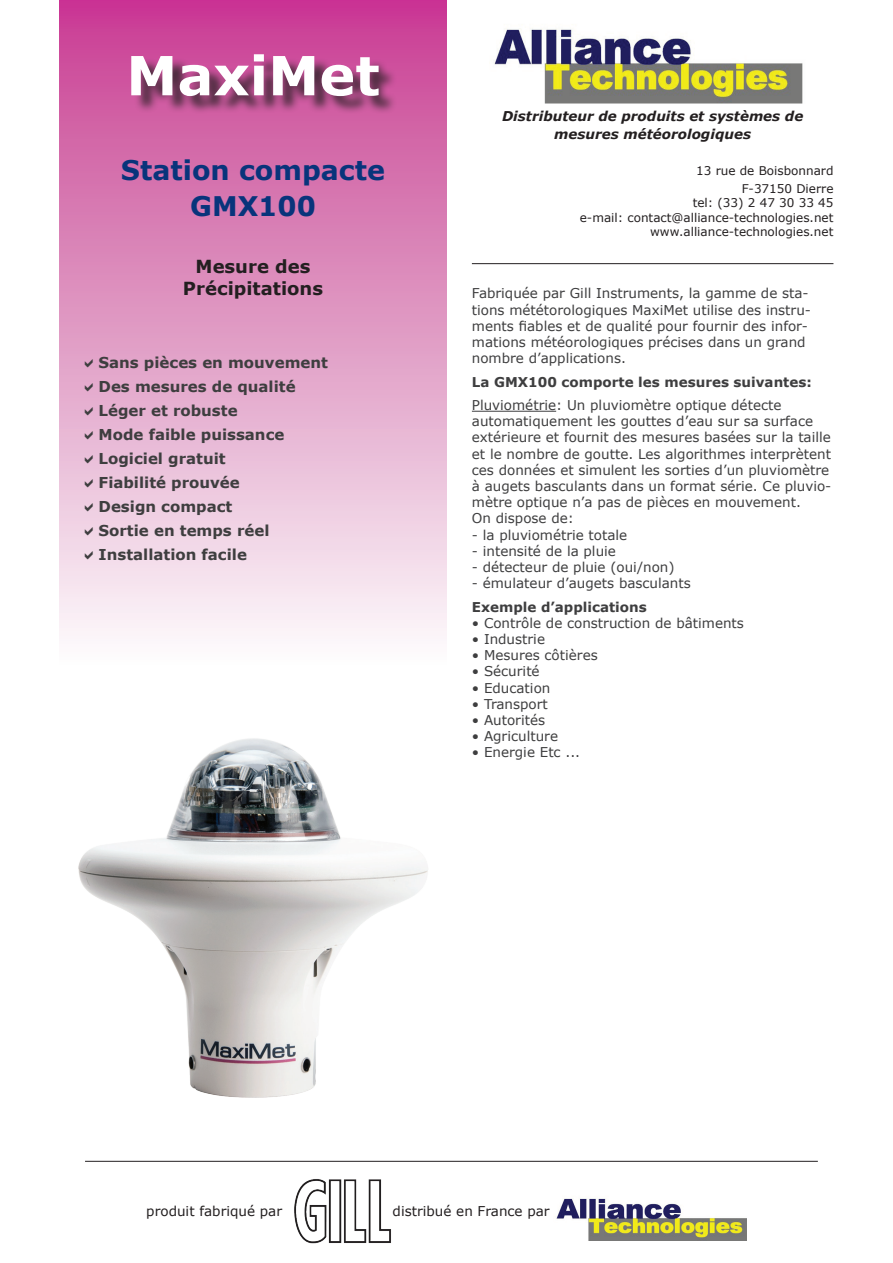
<style>
.page{position:relative;width:893px;height:1263px;background:#fff}
.page>*{position:absolute;margin:0;border:0;box-sizing:border-box;transform-origin:0 0}
.t1{font:700 54px "Verdana";color:#fff}
.t2{font:700 27px/36px "Verdana";color:#08347b;text-align:center}
.t3{font:700 18px/21.6px "Verdana";color:#231f20;text-align:center}
.t4{font:700 15px/24px "Verdana";color:#3e3e3f}
.t5{font:13.5px/16.2px "Verdana";color:#3e3e3f}
.t6{font:700 13.5px "Verdana";color:#3e3e3f}
.t7{font:italic 700 13.5px/18px "Verdana";color:#231f20;text-align:center}
.t8{font:13.5px "Verdana";color:#231f20}
.t9{font:12px/14.4px "Verdana";color:#231f20;text-align:right}
</style>
<div class="page">
<div style="left:60px;top:0;width:386px;height:667px;background:linear-gradient(to bottom,#c73c91,#fcfdfb)"></div>
<hr style="left:472px;top:411px;width:84px;height:1px;background:#3e3e3f">
<img style="left:494px;top:28px;width:309px;height:76px">
<div style="left:134px;top:56px;width:263px;height:59px;background:#231f20;opacity:.75"></div>
<hr style="left:472px;top:263px;width:361px;height:1px;background:#231f20">
<hr style="left:85px;top:1161px;width:733px;height:1px;background:#231f20">
<img style="left:556px;top:1198px;width:191px;height:42px">
<img style="left:294px;top:1179px;width:97px;height:65px">
<img style="left:78px;top:738px;width:350px;height:360px">
<svg style="left:85px;top:359px;width:8px;height:8px"></svg>
<svg style="left:85px;top:383px;width:8px;height:8px"></svg>
<svg style="left:85px;top:407px;width:8px;height:8px"></svg>
<svg style="left:85px;top:431px;width:8px;height:8px"></svg>
<svg style="left:85px;top:455px;width:8px;height:8px"></svg>
<svg style="left:85px;top:479px;width:8px;height:8px"></svg>
<svg style="left:85px;top:503px;width:8px;height:8px"></svg>
<svg style="left:85px;top:527px;width:8px;height:8px"></svg>
<svg style="left:85px;top:551px;width:8px;height:8px"></svg>
<h1 class="t1" style="left:126px;top:37px;width:255px">MaxiMet</h1>
<h2 class="t2" style="left:121px;top:151px;width:266px">Station compacte<br>GMX100</h2>
<h3 class="t3" style="left:183px;top:255px;width:142px">Mesure des<br>Précipitations</h3>
<p class="t4" style="left:99px;top:350px;width:231px">Sans pièces en mouvement<br>Des mesures de qualité<br>Léger et robuste<br>Mode faible puissance<br>Logiciel gratuit<br>Fiabilité prouvée<br>Design compact<br>Sortie en temps réel<br>Installation facile</p>
<p class="t7" style="left:502px;top:107px;width:303px">Distributeur de produits et systèmes de mesures météorologiques</p>
<p class="t9" style="left:696px;top:161px;width:139px;line-height:18px">13 rue de Boisbonnard<br>F-37150 Dierre</p>
<p class="t9" style="left:580px;top:196px;width:255px">tel: (33) 2 47 30 33 45<br>e-mail: contact@alliance-technologies.net www.alliance-technologies.net</p>
<p class="t5" style="left:472px;top:285px;width:341px">Fabriquée par Gill Instruments, la gamme de sta&shy;tions mététorologiques MaxiMet utilise des instru&shy;ments fiables et de qualité pour fournir des infor&shy;mations météorologiques précises dans un grand nombre d’applications.</p>
<p class="t6" style="left:472px;top:372px;width:341px">La GMX100 comporte les mesures suivantes:</p>
<p class="t5" style="left:472px;top:397px;width:361px">Pluviométrie: Un pluviomètre optique détecte automatiquement les gouttes d’eau sur sa surface extérieure et fournit des mesures basées sur la taille et le nombre de goutte. Les algorithmes interprètent ces données et simulent les sorties d’un pluviomètre à augets basculants dans un format série. Ce pluvio&shy;mètre optique n’a pas de pièces en mouvement.<br>On dispose de:</p>
<p class="t5" style="left:472px;top:526px;width:157px">- la pluviométrie totale</p>
<p class="t5" style="left:472px;top:543px;width:146px">- intensité de la pluie</p>
<p class="t5" style="left:472px;top:559px;width:204px">- détecteur de pluie (oui/non)</p>
<p class="t5" style="left:472px;top:575px;width:220px">- émulateur d’augets basculants</p>
<p class="t6" style="left:472px;top:597px;width:176px">Exemple d’applications</p>
<p class="t5" style="left:472px;top:615px;width:274px">• Contrôle de construction de bâtiments</p>
<p class="t5" style="left:472px;top:631px;width:75px">• Industrie</p>
<p class="t5" style="left:472px;top:647px;width:127px">• Mesures côtières</p>
<p class="t5" style="left:472px;top:663px;width:69px">• Sécurité</p>
<p class="t5" style="left:472px;top:679px;width:80px">• Education</p>
<p class="t5" style="left:472px;top:696px;width:78px">• Transport</p>
<p class="t5" style="left:472px;top:712px;width:75px">• Autorités</p>
<p class="t5" style="left:472px;top:728px;width:88px">• Agriculture</p>
<p class="t5" style="left:472px;top:744px;width:110px">• Energie Etc ...</p>
<p class="t8" style="left:146px;top:1202px;width:137px">produit fabriqué par</p>
<p class="t8" style="left:393px;top:1201px;width:159px">distribué en France par</p>
</div>
